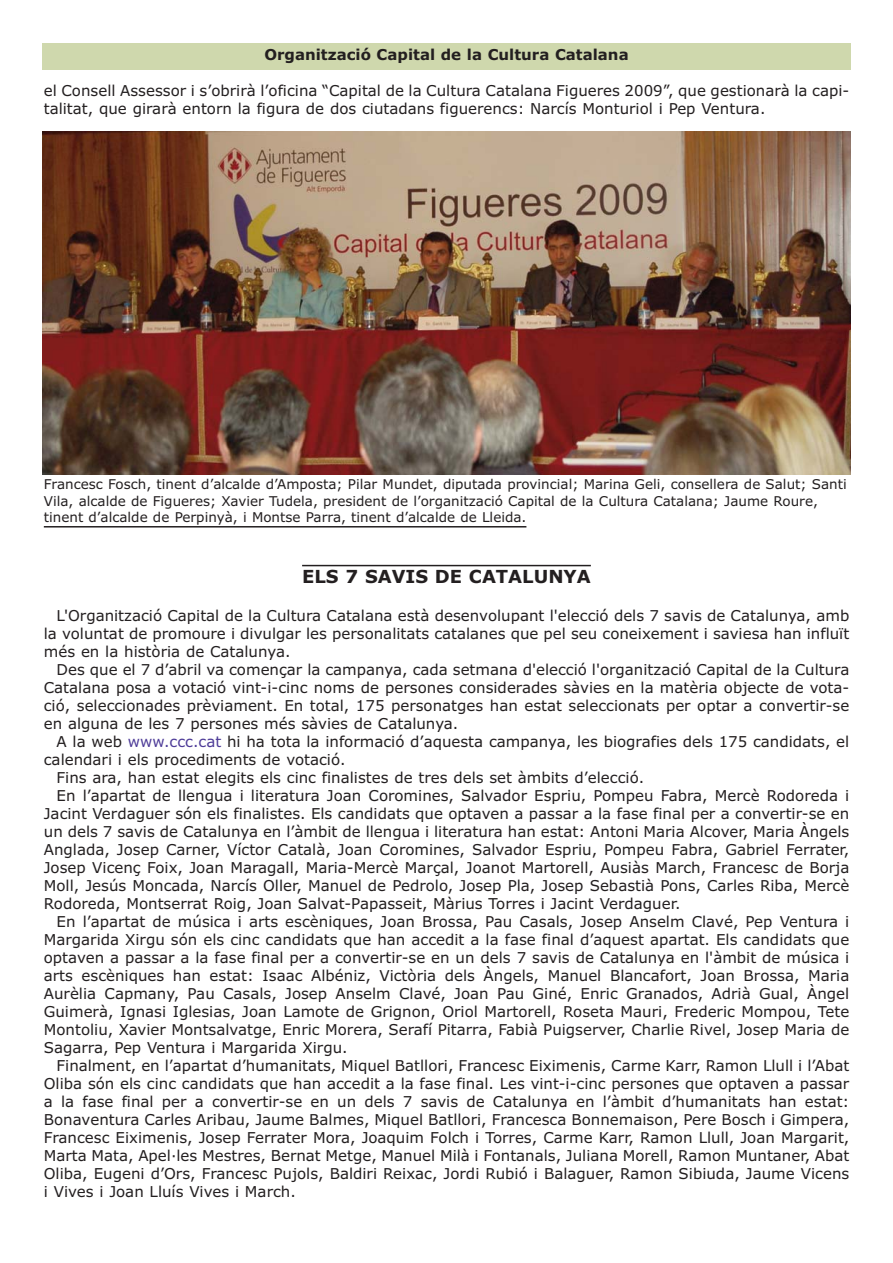
<style>
.page{position:relative;width:893px;height:1263px;background:#fff}
.page>*{position:absolute;margin:0;border:0;box-sizing:border-box;transform-origin:0 0}
.t1{font:700 18px "Verdana";color:#231f20}
.t2{font:15px/18px "Verdana";color:#231f20;text-align:justify}
.t3{font:700 15px "Verdana";color:#231f20}
.t4{font:13.5px/16.2px "Verdana";color:#231f20}
.s1{color:#4e3c98}
</style>
<div class="page">
<hr style="left:302px;top:565px;width:289px;height:1px;background:#231f20">
<img style="left:42px;top:131px;width:808px;height:344px">
<hr style="left:44px;top:526px;width:482px;height:2px;background:#231f20">
<div style="left:42px;top:43px;width:808px;height:26px;background:#cfd8ad"></div>
<p class="t3" style="left:264px;top:49px;width:366px">Organització Capital de la Cultura Catalana</p>
<p class="t2" style="left:44px;top:83px;width:807px">el Consell Assessor i s’obrirà l’oficina “Capital de la Cultura Catalana Figueres 2009”, que gestionarà la capi&shy;talitat, que girarà entorn la figura de dos ciutadans figuerencs: Narcís Monturiol i Pep Ventura.</p>
<p class="t4" style="left:44px;top:478px;width:804px">Francesc Fosch, tinent d’alcalde d’Amposta; Pilar Mundet, diputada provincial; Marina Geli, consellera de Salut; Santi<br>Vila, alcalde de Figueres; Xavier Tudela, president de l’organització Capital de la Cultura Catalana; Jaume Roure, tinent d’alcalde de Perpinyà, i Montse Parra, tinent d’alcalde de Lleida.</p>
<p class="t1" style="left:302px;top:570px;width:290px">ELS 7 SAVIS DE CATALUNYA</p>
<p class="t2" style="left:44px;top:607px;width:807px;text-indent:13px">L'Organització Capital de la Cultura Catalana està desenvolupant l'elecció dels 7 savis de Catalunya, amb la voluntat de promoure i divulgar les personalitats catalanes que pel seu coneixement i saviesa han influït més en la història de Catalunya.</p>
<p class="t2" style="left:44px;top:661px;width:807px;text-indent:13px">Des que el 7 d’abril va començar la campanya, cada setmana d'elecció l'organització Capital de la Cultura Catalana posa a votació vint-i-cinc noms de persones considerades sàvies en la matèria objecte de vota&shy;ció, seleccionades prèviament. En total, 175 personatges han estat seleccionats per optar a convertir-se en alguna de les 7 persones més sàvies de Catalunya.</p>
<p class="t2" style="left:57px;top:733px;width:794px">A la web <span class="s1">www.ccc.cat</span> hi ha tota la informació d’aquesta campanya, les biografies dels 175 candidats, el</p>
<p class="t2" style="left:44px;top:751px;width:303px">calendari i els procediments de votació.</p>
<p class="t2" style="left:57px;top:769px;width:589px">Fins ara, han estat elegits els cinc finalistes de tres dels set àmbits d’elecció.</p>
<p class="t2" style="left:57px;top:787px;width:794px">En l’apartat de llengua i literatura Joan Coromines, Salvador Espriu, Pompeu Fabra, Mercè Rodoreda i</p>
<p class="t2" style="left:44px;top:805px;width:807px">Jacint Verdaguer són els finalistes. Els candidats que optaven a passar a la fase final per a convertir-se en</p>
<p class="t2" style="left:44px;top:823px;width:807px">un dels 7 savis de Catalunya en l’àmbit de llengua i literatura han estat: Antoni Maria Alcover, Maria Àngels</p>
<p class="t2" style="left:44px;top:841px;width:807px">Anglada, Josep Carner, Víctor Català, Joan Coromines, Salvador Espriu, Pompeu Fabra, Gabriel Ferrater,</p>
<p class="t2" style="left:44px;top:859px;width:807px">Josep Vicenç Foix, Joan Maragall, Maria-Mercè Marçal, Joanot Martorell, Ausiàs March, Francesc de Borja</p>
<p class="t2" style="left:44px;top:877px;width:807px">Moll, Jesús Moncada, Narcís Oller, Manuel de Pedrolo, Josep Pla, Josep Sebastià Pons, Carles Riba, Mercè</p>
<p class="t2" style="left:44px;top:895px;width:638px">Rodoreda, Montserrat Roig, Joan Salvat-Papasseit, Màrius Torres i Jacint Verdaguer.</p>
<p class="t2" style="left:57px;top:913px;width:794px">En l’apartat de música i arts escèniques, Joan Brossa, Pau Casals, Josep Anselm Clavé, Pep Ventura i</p>
<p class="t2" style="left:44px;top:931px;width:807px">Margarida Xirgu són els cinc candidats que han accedit a la fase final d’aquest apartat. Els candidats que</p>
<p class="t2" style="left:44px;top:949px;width:807px">optaven a passar a la fase final per a convertir-se en un dels 7 savis de Catalunya en l'àmbit de música i</p>
<p class="t2" style="left:44px;top:967px;width:807px">arts escèniques han estat: Isaac Albéniz, Victòria dels Àngels, Manuel Blancafort, Joan Brossa, Maria</p>
<p class="t2" style="left:44px;top:985px;width:807px">Aurèlia Capmany, Pau Casals, Josep Anselm Clavé, Joan Pau Giné, Enric Granados, Adrià Gual, Àngel</p>
<p class="t2" style="left:44px;top:1003px;width:807px">Guimerà, Ignasi Iglesias, Joan Lamote de Grignon, Oriol Martorell, Roseta Mauri, Frederic Mompou, Tete</p>
<p class="t2" style="left:44px;top:1021px;width:807px">Montoliu, Xavier Montsalvatge, Enric Morera, Serafí Pitarra, Fabià Puigserver, Charlie Rivel, Josep Maria de</p>
<p class="t2" style="left:44px;top:1039px;width:305px">Sagarra, Pep Ventura i Margarida Xirgu.</p>
<p class="t2" style="left:57px;top:1057px;width:794px">Finalment, en l’apartat d’humanitats, Miquel Batllori, Francesc Eiximenis, Carme Karr, Ramon Llull i l’Abat</p>
<p class="t2" style="left:44px;top:1075px;width:807px">Oliba són els cinc candidats que han accedit a la fase final. Les vint-i-cinc persones que optaven a passar</p>
<p class="t2" style="left:44px;top:1093px;width:807px">a la fase final per a convertir-se en un dels 7 savis de Catalunya en l’àmbit d’humanitats han estat:</p>
<p class="t2" style="left:44px;top:1111px;width:807px">Bonaventura Carles Aribau, Jaume Balmes, Miquel Batllori, Francesca Bonnemaison, Pere Bosch i Gimpera,</p>
<p class="t2" style="left:44px;top:1129px;width:807px">Francesc Eiximenis, Josep Ferrater Mora, Joaquim Folch i Torres, Carme Karr, Ramon Llull, Joan Margarit,</p>
<p class="t2" style="left:44px;top:1147px;width:807px">Marta Mata, Apel·les Mestres, Bernat Metge, Manuel Milà i Fontanals, Juliana Morell, Ramon Muntaner, Abat</p>
<p class="t2" style="left:44px;top:1165px;width:807px">Oliba, Eugeni d’Ors, Francesc Pujols, Baldiri Reixac, Jordi Rubió i Balaguer, Ramon Sibiuda, Jaume Vicens</p>
<p class="t2" style="left:44px;top:1183px;width:253px">i Vives i Joan Lluís Vives i March.</p>
</div>
